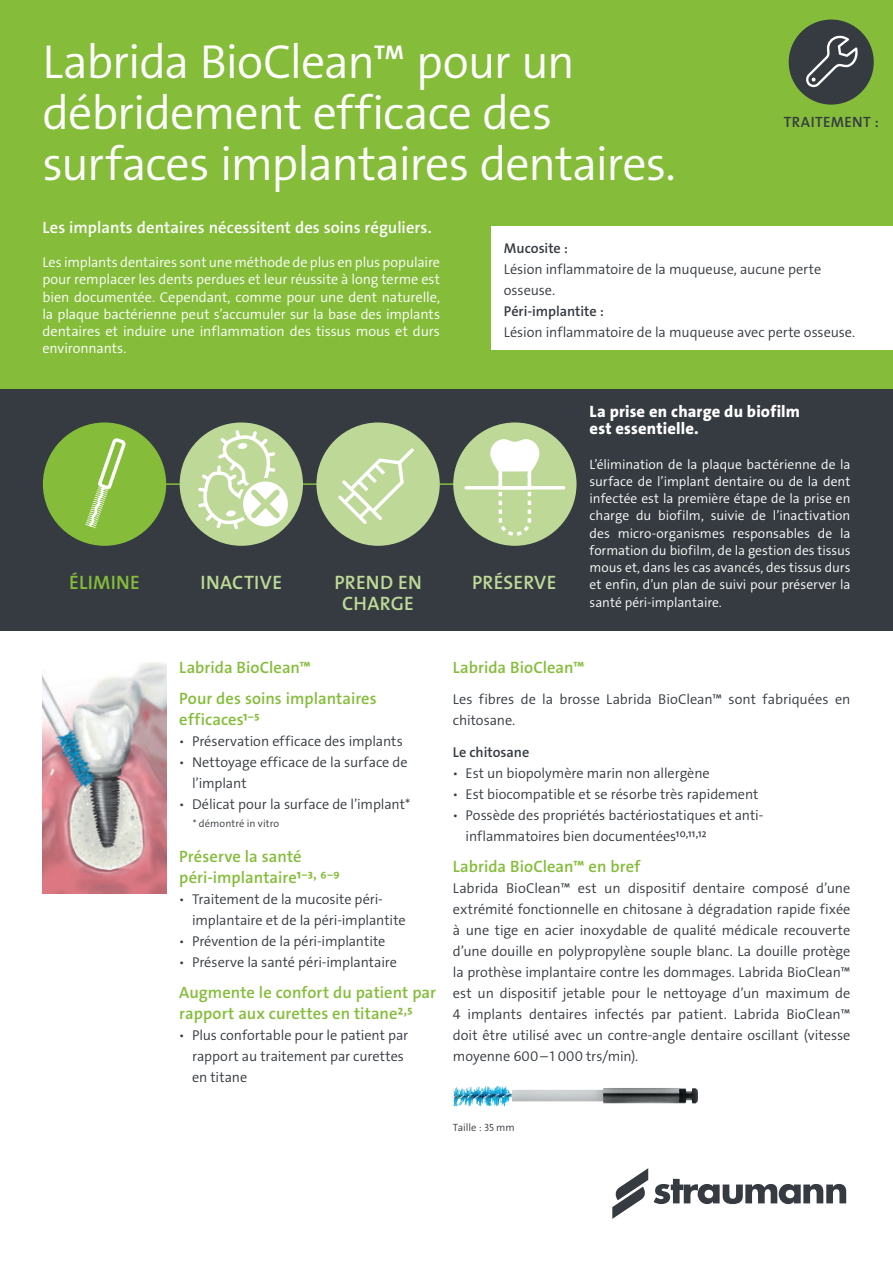
<style>
.page{position:relative;width:893px;height:1263px;background:#fff}
.page>*{position:absolute;margin:0;border:0;box-sizing:border-box;transform-origin:0 0}
.Claim{font:48px/51px "The Sans LP4 Se Lig";letter-spacing:-.02em;color:#fff}
.Benefit_Title{font:19.5px "The Sans LP6 Se Bld";letter-spacing:.01em;color:#bfda98}
.Benefit_Title-2{font:19.5px "The Sans LP6 Se Bld";letter-spacing:.015em;color:#85bd3b}
.Copy_Title{font:16.5px/21px "The Sans LP6 Se Bld";letter-spacing:.005em;color:#85bd3b}
.Copy_Title-2{font:16.5px "The Sans LP6 Se Bld";letter-spacing:.005em;color:#fff}
.Copy_Title-3{font:16.5px/17.2px "The Sans LP8 Ex Bld";letter-spacing:.01em;color:#fff}
.Benefit_Title-3{font:15px "The Sans LP6 Se Bld";letter-spacing:.02em;color:#353b40}
.Copy{font:14.25px/21px "The Sans LP4 Se Lig";letter-spacing:-.005em;color:#353b40}
.Copy-2{font:14.25px/17.2px "The Sans LP4 Se Lig";letter-spacing:-.005em;color:#fff;text-align:justify}
.Pagina_Left{font:14.25px/21px "The Sans LP4 Se Lig";letter-spacing:-.005em;color:#353b40}
.Pagina_Left-2{font:14.25px "The Sans LP6 Se Bld";color:#353b40}
.Copy-3{font:14.25px "The Sans LP6 Se Bld";color:#353b40}
.Copy-4{font:13.5px/17.2px "The Sans LP4 Se Lig";letter-spacing:-.005em;color:#fff;text-align:justify}
.t1{font:10.5px "The Sans LP4 Se Lig";letter-spacing:.005em;color:#353b40}
</style>
<div class="page">
<div style="left:0;top:0;width:893px;height:442px;background:#85bd3b"></div>
<div style="left:0;top:389px;width:893px;height:242px;background:#353b40"></div>
<hr style="left:105px;top:483px;width:410px;height:2px;background:#85bd3b">
<div style="left:453px;top:422px;width:123px;height:124px;background:#bed897;border-radius:50%"></div>
<hr style="left:466px;top:486px;width:98px;height:3px;background:#fff">
<svg style="left:488px;top:439px;width:54px;height:97px"></svg>
<div style="left:789px;top:20px;width:85px;height:85px;background:#353b40;border-radius:50%"></div>
<svg style="left:806px;top:36px;width:52px;height:51px"></svg>
<div style="left:316px;top:422px;width:124px;height:124px;background:#bed897;border-radius:50%"></div>
<svg style="left:338px;top:448px;width:76px;height:76px"></svg>
<div style="left:180px;top:422px;width:123px;height:124px;background:#bed897;border-radius:50%"></div>
<svg style="left:241px;top:480px;width:49px;height:48px"></svg>
<div style="left:240px;top:478px;width:51px;height:52px;border:3px solid #bed897;border-radius:50%"></div>
<svg style="left:196px;top:428px;width:84px;height:104px"></svg>
<div style="left:43px;top:422px;width:123px;height:124px;background:#85bd3b;border-radius:50%"></div>
<svg style="left:85px;top:438px;width:41px;height:90px"></svg>
<svg style="left:654px;top:1179px;width:192px;height:25px"></svg>
<svg style="left:612px;top:1168px;width:36px;height:51px"></svg>
<div style="left:491px;top:227px;width:402px;height:123px;background:#fff"></div>
<img style="left:43px;top:662px;width:124px;height:231px">
<img style="left:453px;top:1085px;width:245px;height:22px">
<p class="Claim" style="left:43px;top:37px;width:635px">Labrida BioClean™ pour un débridement efficace des surfaces implantaires dentaires.</p>
<p class="Copy_Title-2" style="left:43px;top:217px;width:391px">Les implants dentaires nécessitent des soins réguliers.</p>
<p class="Copy-2" style="left:43px;top:254px;width:399px">Les implants dentaires sont une méthode de plus en plus populaire pour remplacer les dents perdues et leur réussite à long terme est bien documentée. Cependant, comme pour une dent naturelle, la plaque bactérienne peut s’accumuler sur la base des implants dentaires et induire une inflammation des tissus mous et durs environnants.</p>
<p class="Benefit_Title-3" style="left:784px;top:112px;width:97px">TRAITEMENT :</p>
<p class="Pagina_Left-2" style="left:504px;top:239px;width:66px">Mucosite :</p>
<p class="Pagina_Left" style="left:504px;top:258px;width:319px">Lésion inflammatoire de la muqueuse, aucune perte osseuse.</p>
<p class="Pagina_Left-2" style="left:504px;top:302px;width:102px">Péri-implantite :</p>
<p class="Pagina_Left" style="left:504px;top:321px;width:353px">Lésion inflammatoire de la muqueuse avec perte osseuse.</p>
<p class="Benefit_Title-2" style="left:69px;top:569px;width:72px">ÉLIMINE</p>
<p class="Benefit_Title" style="left:201px;top:569px;width:83px">INACTIVE</p>
<p class="Benefit_Title" style="left:334px;top:569px;width:89px">PREND EN</p>
<p class="Benefit_Title" style="left:472px;top:569px;width:86px">PRÉSERVE</p>
<p class="Benefit_Title" style="left:342px;top:590px;width:73px">CHARGE</p>
<p class="Copy_Title-3" style="left:590px;top:403px;width:212px">La prise en charge du biofilm est essentielle.</p>
<p class="Copy-4" style="left:590px;top:455px;width:262px">L’élimination de la plaque bactérienne de la surface de l’implant dentaire ou de la dent infectée est la première étape de la prise en charge du biofilm, suivie de l’inactivation des micro-organismes responsables de la formation du biofilm, de la gestion des tissus mous et, dans les cas avancés, des tissus durs et enfin, d’un plan de suivi pour préserver la santé péri-implantaire.</p>
<p class="Copy_Title" style="left:179px;top:657px;width:133px">Labrida BioClean™</p>
<p class="Copy_Title" style="left:179px;top:688px;width:199px">Pour des soins implantaires efficaces¹-⁵</p>
<p class="Copy" style="left:179px;top:731px;width:225px">ѹ Préservation efficace des implants</p>
<p class="Copy" style="left:192px;top:752px;width:217px;text-indent:-13px">ѹ Nettoyage efficace de la surface de l’implant</p>
<p class="Copy" style="left:179px;top:794px;width:233px">ѹ Délicat pour la surface de l’implant*</p>
<p class="t1" style="left:193px;top:817px;width:88px">* démontré in vitro</p>
<p class="Copy_Title" style="left:179px;top:846px;width:162px">Préserve la santé péri-implantaire¹-³, ⁶-⁹</p>
<p class="Copy" style="left:192px;top:888px;width:215px;text-indent:-13px">ѹ Traitement de la mucosite péri&shy;implantaire et de la péri-implantite</p>
<p class="Copy" style="left:179px;top:930px;width:208px">ѹ Prévention de la péri-implantite</p>
<p class="Copy" style="left:179px;top:951px;width:219px">ѹ Préserve la santé péri-implantaire</p>
<p class="Copy_Title" style="left:179px;top:982px;width:258px">Augmente le confort du patient par rapport aux curettes en titane²,⁵</p>
<p class="Copy" style="left:192px;top:1025px;width:218px;text-indent:-13px">ѹ Plus confortable pour le patient par rapport au traitement par curettes en titane</p>
<p class="Copy_Title" style="left:453px;top:657px;width:133px">Labrida BioClean™</p>
<p class="Copy" style="left:453px;top:689px;width:399px">Les fibres de la brosse Labrida BioClean™ sont fabriquées en chitosane.</p>
<p class="Copy-3" style="left:453px;top:743px;width:78px">Le chitosane</p>
<p class="Copy" style="left:453px;top:762px;width:258px">ѹ Est un biopolymère marin non allergène</p>
<p class="Copy" style="left:453px;top:783px;width:307px">ѹ Est biocompatible et se résorbe très rapidement</p>
<p class="Copy" style="left:466px;top:804px;width:299px;text-indent:-13px">ѹ Possède des propriétés bactériostatiques et anti&shy;inflammatoires bien documentées¹⁰,¹¹,¹²</p>
<p class="Copy_Title" style="left:453px;top:856px;width:189px">Labrida BioClean™ en bref</p>
<p class="Copy" style="left:453px;top:878px;width:399px;text-align:justify">Labrida BioClean™ est un dispositif dentaire composé d’une extrémité fonctionnelle en chitosane à dégradation rapide fixée à une tige en acier inoxydable de qualité médicale recouverte d’une douille en polypropylène souple blanc. La douille protège la prothèse implantaire contre les dommages. Labrida BioClean™ est un dispositif jetable pour le nettoyage d’un maximum de 4 implants dentaires infectés par patient. Labrida BioClean™ doit être utilisé avec un contre-angle dentaire oscillant (vitesse moyenne 600–1 000 trs/min).</p>
<p class="t1" style="left:453px;top:1120px;width:63px">Taille : 35 mm</p>
</div>
